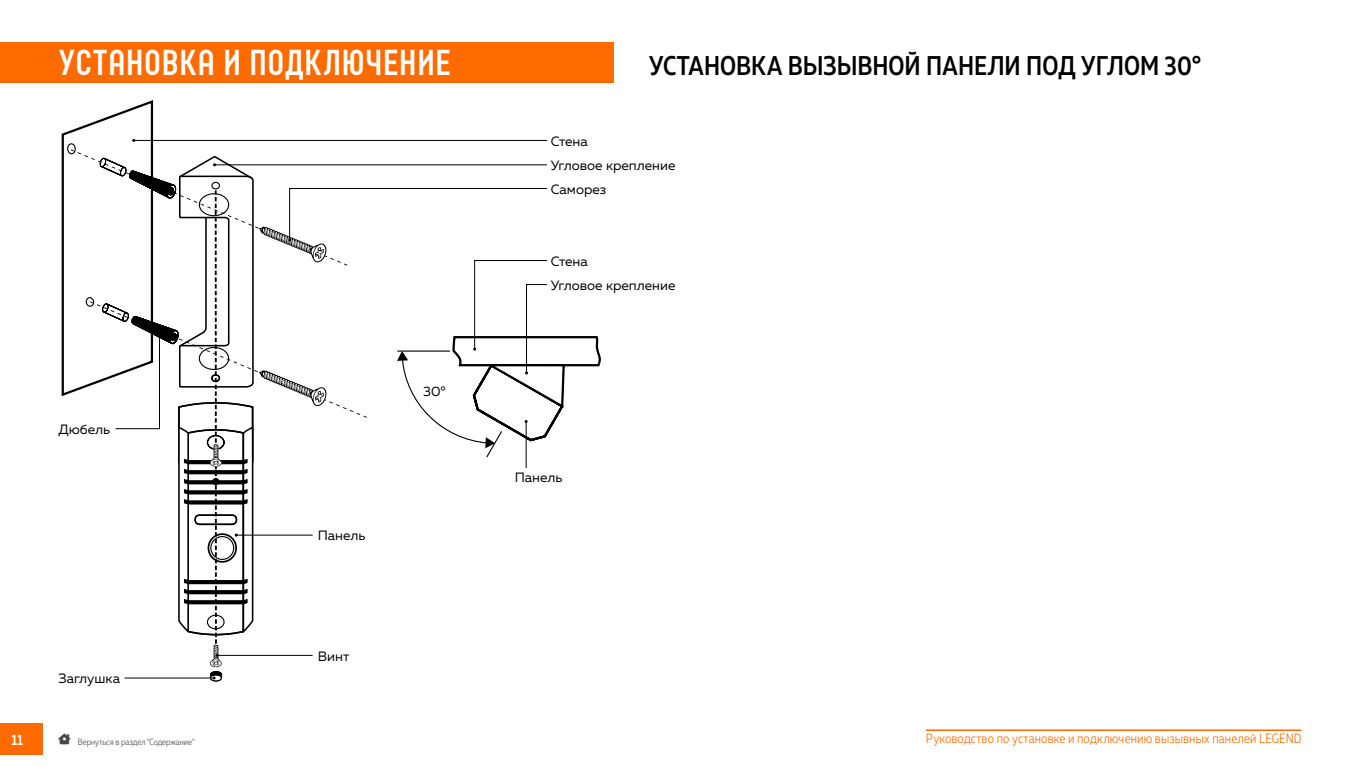
<style>
.page{position:relative;width:1361px;height:766px;background:#fff}
.page>*{position:absolute;margin:0;border:0;box-sizing:border-box;transform-origin:0 0}
.t1{font:700 36px "Neubau Pro";letter-spacing:-.005em;color:#fff}
.t2{font:500 27px "Muller Narrow";color:#000}
.t3{font:500 15px "Muller Narrow";color:#fff}
.t4{font:13.5px/24px "Muller";color:#000}
.t5{font:300 13.5px "Muller Narrow";letter-spacing:.01em;color:#ff6b00}
.t6{font:300 9px "Muller Narrow";color:#484847}
</style>
<div class="page">
<div style="left:0;top:723px;width:43px;height:32px;background:#ff6b00"></div>
<div style="left:0;top:42px;width:613px;height:41px;background:#ff6b00"></div>
<hr style="left:926px;top:729px;width:375px;height:1px;background:#ff6b00">
<svg style="left:61px;top:100px;width:540px;height:582px"></svg>
<h1 class="t1" style="left:58px;top:41px;width:394px">УСТАНОВКА И ПОДКЛЮЧЕНИЕ</h1>
<p class="t4" style="left:58px;top:417px;width:53px">Дюбель</p>
<p class="t4" style="left:318px;top:523px;width:49px">Панель</p>
<p class="t4" style="left:423px;top:379px;width:24px">30°</p>
<h2 class="t2" style="left:649px;top:49px;width:553px">УСТАНОВКА ВЫЗЫВНОЙ ПАНЕЛИ ПОД УГЛОМ 30°</h2>
<p class="t4" style="left:551px;top:129px;width:126px">Стена<br>Угловое крепление<br>Саморез</p>
<p class="t4" style="left:551px;top:249px;width:38px">Стена</p>
<p class="t4" style="left:551px;top:273px;width:126px">Угловое крепление</p>
<p class="t4" style="left:515px;top:465px;width:49px">Панель</p>
<p class="t3" style="left:11px;top:729px;width:13px">11</p>
<p class="t4" style="left:58px;top:666px;width:63px">Заглушка</p>
<p class="t4" style="left:318px;top:643px;width:33px">Винт</p>
<p class="t6" style="left:59px;top:735px;width:137px">★ Вернуться в раздел "Содержание"</p>
<p class="t5" style="left:926px;top:730px;width:377px">Руководство по установке и подключению вызывных панелей LEGEND</p>
</div>
